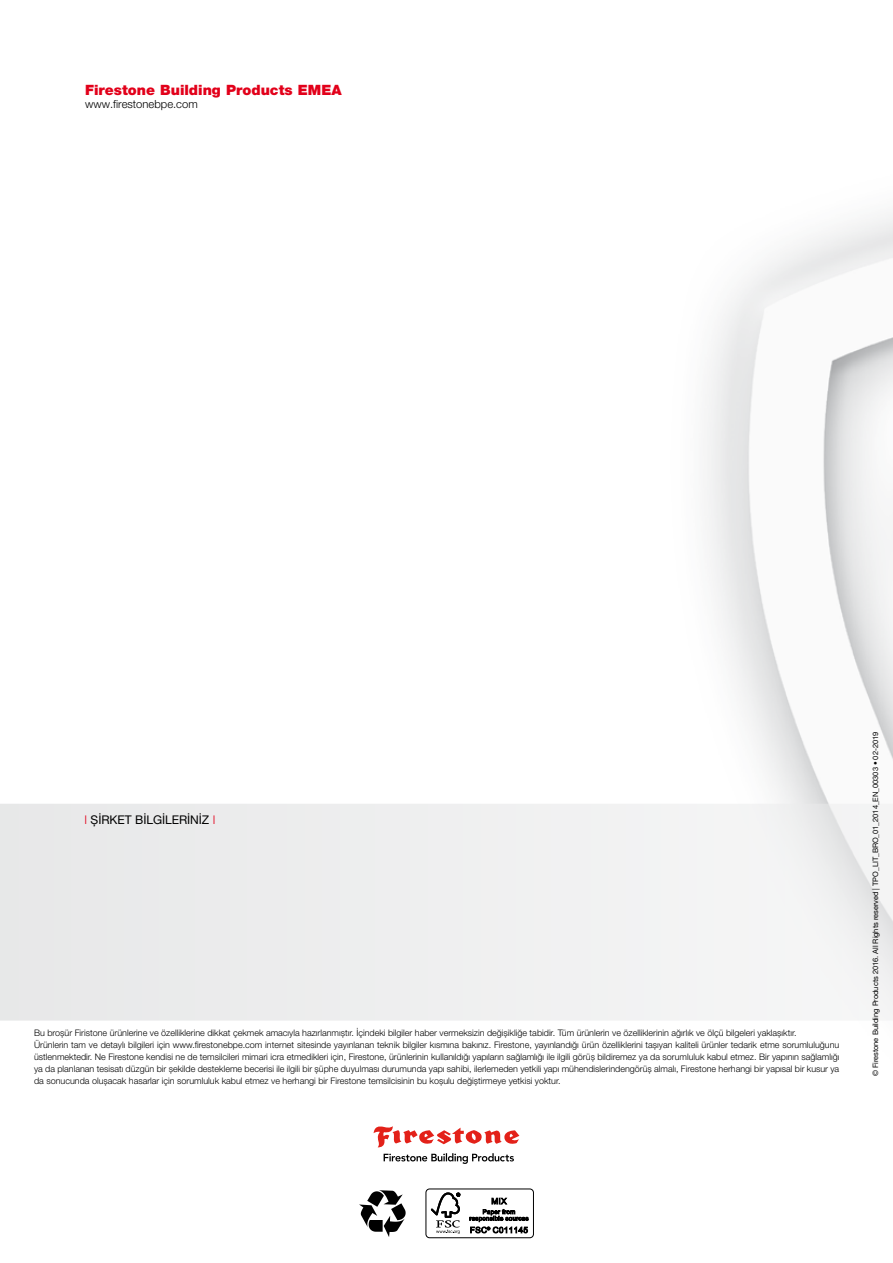
<style>
.page{position:relative;width:893px;height:1263px;background:#fff}
.page>*{position:absolute;margin:0;border:0;box-sizing:border-box;transform-origin:0 0}
.t1{font:900 14.25px "Helvetica Neue LT Pro";color:#e2001a}
.t2{font:12px "Helvetica Neue LT Pro";letter-spacing:-.005em;color:#000}
.t3{font:300 11.25px "Helvetica Neue LT Pro";color:#000}
.t4{font:300 9px/12px "Helvetica Neue LT Pro";color:#000}
.t5{font:7.5px "Helvetica Neue LT Pro";letter-spacing:-.005em;color:#000}
.s1{font-weight:300;color:#e2001a}
</style>
<div class="page">
<img style="left:705px;top:213px;width:188px;height:591px">
<div style="left:0;top:804px;width:893px;height:216px;background:#eeefef"></div>
<svg style="left:359px;top:1190px;width:47px;height:47px"></svg>
<div style="left:426px;top:1189px;width:108px;height:49px;border:1px solid #000;border-radius:4px"></div>
<svg style="left:431px;top:1192px;width:29px;height:42px"></svg>
<svg style="left:469px;top:1198px;width:60px;height:35px"></svg>
<svg style="left:384px;top:1153px;width:130px;height:11px"></svg>
<svg style="left:374px;top:1126px;width:145px;height:21px"></svg>
<h1 class="t1" style="left:85px;top:81px;width:258px">Firestone Building Products EMEA</h1>
<p class="t3" style="left:85px;top:98px;width:114px">www.firestonebpe.com</p>
<h2 class="t2" style="left:84px;top:813px;width:133px"><span class="s1">I</span> ŞİRKET BİLGİLERİNİZ <span class="s1">I</span></h2>
<p class="t4" style="left:34px;top:1026px;width:807px">Bu broşür Firistone ürünlerine ve özelliklerine dikkat çekmek amacıyla hazırlanmıştır. İçindeki bilgiler haber vermeksizin değişikliğe tabidir. Tüm ürünlerin ve özelliklerinin ağırlık ve ölçü bilgeleri yaklaşıktır.<br>Ürünlerin tam ve detaylı bilgileri için www.firestonebpe.com internet sitesinde yayınlanan teknik bilgiler kısmına bakınız. Firestone, yayınlandığı ürün özelliklerini taşıyan kaliteli ürünler tedarik etme sorumluluğunu üstlenmektedir. Ne Firestone kendisi ne de temsilcileri mimari icra etmedikleri için, Firestone, ürünlerinin kullanıldığı yapıların sağlamlığı ile ilgili görüş bildiremez ya da sorumluluk kabul etmez. Bir yapının sağlamlığı ya da planlanan tesisatı düzgün bir şekilde destekleme becerisi ile ilgili bir şüphe duyulması durumunda yapı sahibi, ilerlemeden yetkili yapı mühendislerindengörüş almalı, Firestone herhangi bir yapısal bir kusur ya da sonucunda oluşacak hasarlar için sorumluluk kabul etmez ve herhangi bir Firestone temsilcisinin bu koşulu değiştirmeye yetkisi yoktur.</p>
<p class="t5" style="left:871px;top:1076px;width:346px;rotate:-90deg">© Firestone Building Products 2016. All Rights reserved | TPO_LIT_BRO_01_2014_EN_00303 • 02-2019</p>
</div>
